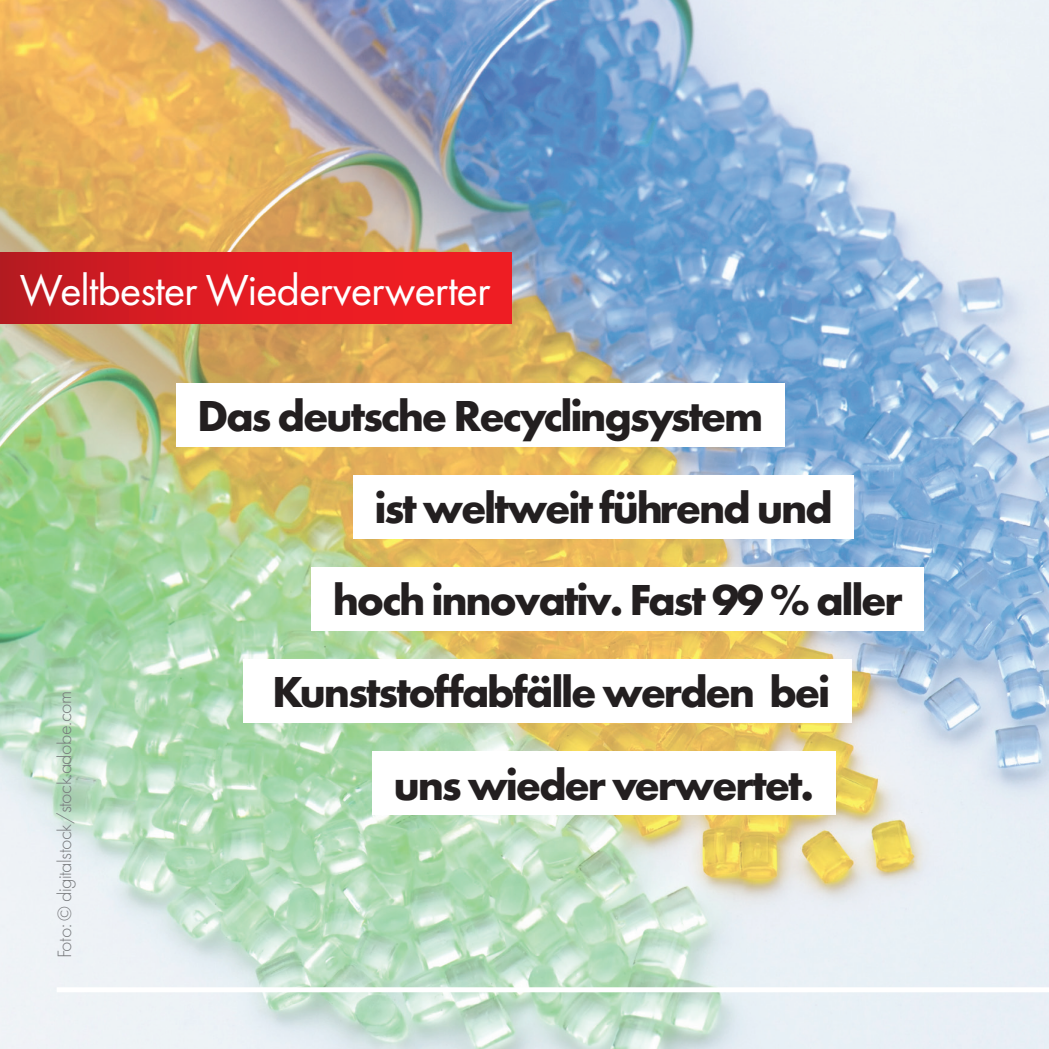
<style>
.page{position:relative;width:1049px;height:1049px;background:#fff}
.page>*{position:absolute;margin:0;border:0;box-sizing:border-box;transform-origin:0 0}
.t1{font:700 45px/92.2px "Futura New";letter-spacing:-.05em;color:#231f20}
.t2{font:45px "Futura New";letter-spacing:-.025em;color:#fff}
.t3{font:300 20px "Futura New";letter-spacing:-.025em;color:#76787b}
</style>
<div class="page">
<img style="left:0;top:0;width:1049px;height:1049px">
<div style="left:57px;top:987px;width:992px;height:5px;background:#fff"></div>
<div style="left:176px;top:383px;width:609px;height:63px;background:#fff"></div>
<div style="left:312px;top:567px;width:612px;height:64px;background:#fff"></div>
<div style="left:243px;top:659px;width:608px;height:64px;background:#fff"></div>
<div style="left:353px;top:475px;width:501px;height:64px;background:#fff"></div>
<div style="left:0;top:253px;width:512px;height:71px;background:linear-gradient(to right,#c11b22,#fa1d24)"></div>
<div style="left:372px;top:751px;width:463px;height:64px;background:#fff"></div>
<p class="t2" style="left:20px;top:263px;width:472px">Weltbester Wiederverwerter</p>
<p class="t1" style="left:197px;top:369px;width:568px">Das deutsche Recyclingsystem</p>
<p class="t3" style="left:53px;top:958px;width:269px;rotate:-90deg">Foto: © digitalstock/stock.adobe.com</p>
<p class="t1" style="left:374px;top:461px;width:460px">ist weltweit führend und</p>
<p class="t1" style="left:272px;top:553px;width:632px;text-indent:61px">hoch innovativ. Fast 99 % aller<br>Kunststoffabfälle werden bei</p>
<p class="t1" style="left:393px;top:737px;width:422px">uns wieder verwertet.</p>
</div>
